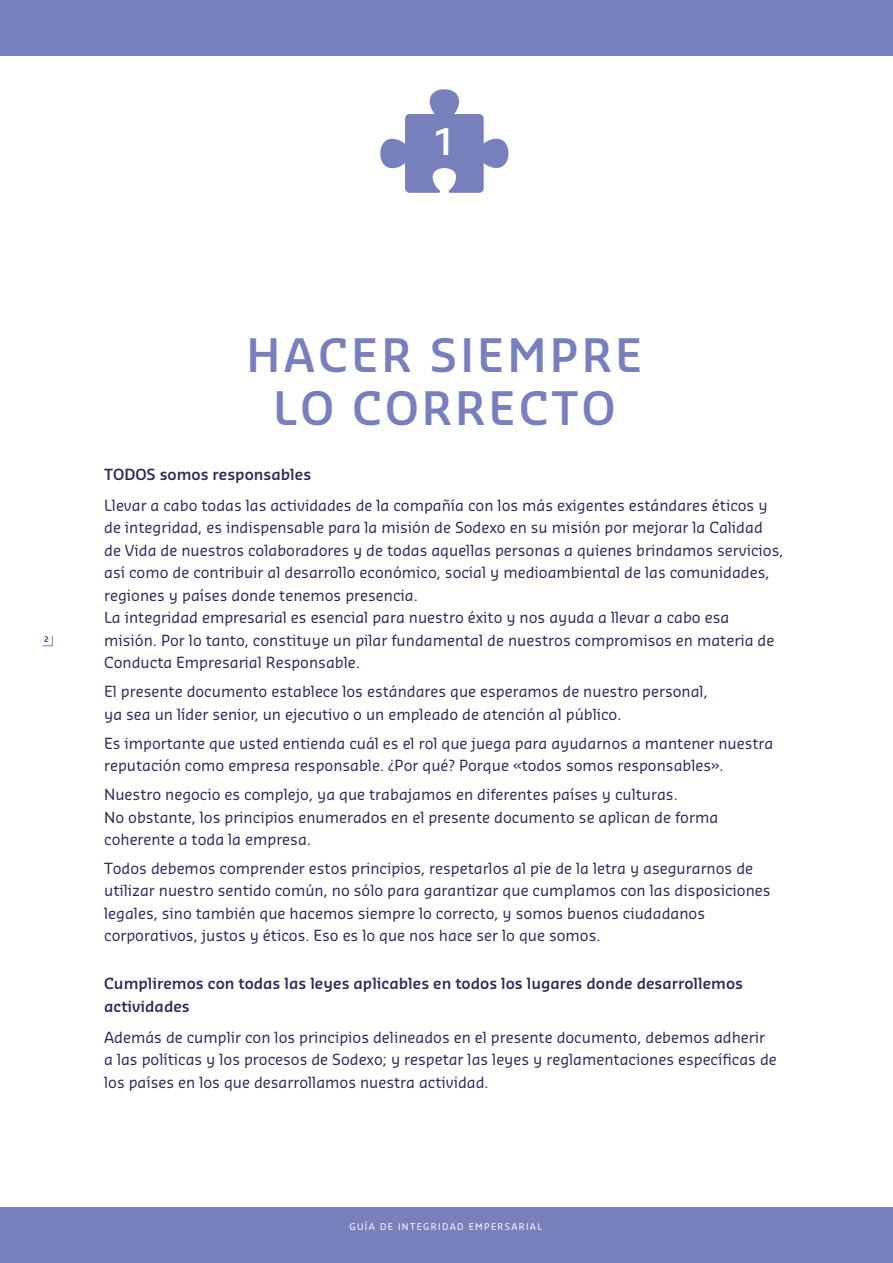
<style>
.page{position:relative;width:893px;height:1263px;background:#fff}
.page>*{position:absolute;margin:0;border:0;box-sizing:border-box;transform-origin:0 0}
.t1{font:600 45px/52.5px "Sansa Pro";letter-spacing:.07em;color:#787fbd;text-align:center}
.t2{font:600 36px "Sansa Pro";color:#fff}
.t3{font:15px/22.5px "Sansa Pro";color:#32275b}
.t4{font:600 15px/22.5px "Sansa Pro";color:#32275b}
.t5{font:9px "Sansa Pro";letter-spacing:.15em;color:#fff}
.t6{font:600 7.5px "Sansa Pro";color:#32275b}
</style>
<div class="page">
<div style="left:0;top:0;width:893px;height:55px;background:#787fbd"></div>
<div style="left:0;top:1208px;width:893px;height:55px;background:#787fbd"></div>
<svg style="left:380px;top:89px;width:128px;height:104px"></svg>
<svg style="left:42px;top:636px;width:11px;height:10px"></svg>
<h2 class="t2" style="left:433px;top:125px;width:24px">1</h2>
<p class="t6" style="left:44px;top:636px;width:6px">2</p>
<h1 class="t1" style="left:246px;top:333px;width:397px">HACER SIEMPRE<br>LO CORRECTO</h1>
<p class="t4" style="left:104px;top:464px;width:209px">TODOS somos responsables</p>
<p class="t3" style="left:104px;top:495px;width:681px">Llevar a cabo todas las actividades de la compañía con los más exigentes estándares éticos y de integridad, es indispensable para la misión de Sodexo en su misión por mejorar la Calidad<br>de Vida de nuestros colaboradores y de todas aquellas personas a quienes brindamos servicios, así como de contribuir al desarrollo económico, social y medioambiental de las comunidades, regiones y países donde tenemos presencia.<br>La integridad empresarial es esencial para nuestro éxito y nos ayuda a llevar a cabo esa misión. Por lo tanto, constituye un pilar fundamental de nuestros compromisos en materia de Conducta Empresarial Responsable.</p>
<p class="t3" style="left:104px;top:682px;width:605px">El presente documento establece los estándares que esperamos de nuestro personal, ya sea un líder senior, un ejecutivo o un empleado de atención al público.</p>
<p class="t3" style="left:104px;top:733px;width:671px">Es importante que usted entienda cuál es el rol que juega para ayudarnos a mantener nuestra reputación como empresa responsable. ¿Por qué? Porque «todos somos responsables».</p>
<p class="t3" style="left:104px;top:784px;width:615px">Nuestro negocio es complejo, ya que trabajamos en diferentes países y culturas.<br>No obstante, los principios enumerados en el presente documento se aplican de forma coherente a toda la empresa.</p>
<p class="t3" style="left:104px;top:858px;width:668px">Todos debemos comprender estos principios, respetarlos al pie de la letra y asegurarnos de utilizar nuestro sentido común, no sólo para garantizar que cumplamos con las disposiciones legales, sino también que hacemos siempre lo correcto, y somos buenos ciudadanos corporativos, justos y éticos. Eso es lo que nos hace ser lo que somos.</p>
<p class="t4" style="left:104px;top:974px;width:640px">Cumpliremos con todas las leyes aplicables en todos los lugares donde desarrollemos actividades</p>
<p class="t3" style="left:104px;top:1027px;width:674px">Además de cumplir con los principios delineados en el presente documento, debemos adherir a las políticas y los procesos de Sodexo; y respetar las leyes y reglamentaciones específicas de los países en los que desarrollamos nuestra actividad.</p>
<p class="t5" style="left:350px;top:1222px;width:194px">GUÍA DE INTEGRIDAD EMPERSARIAL</p>
</div>
